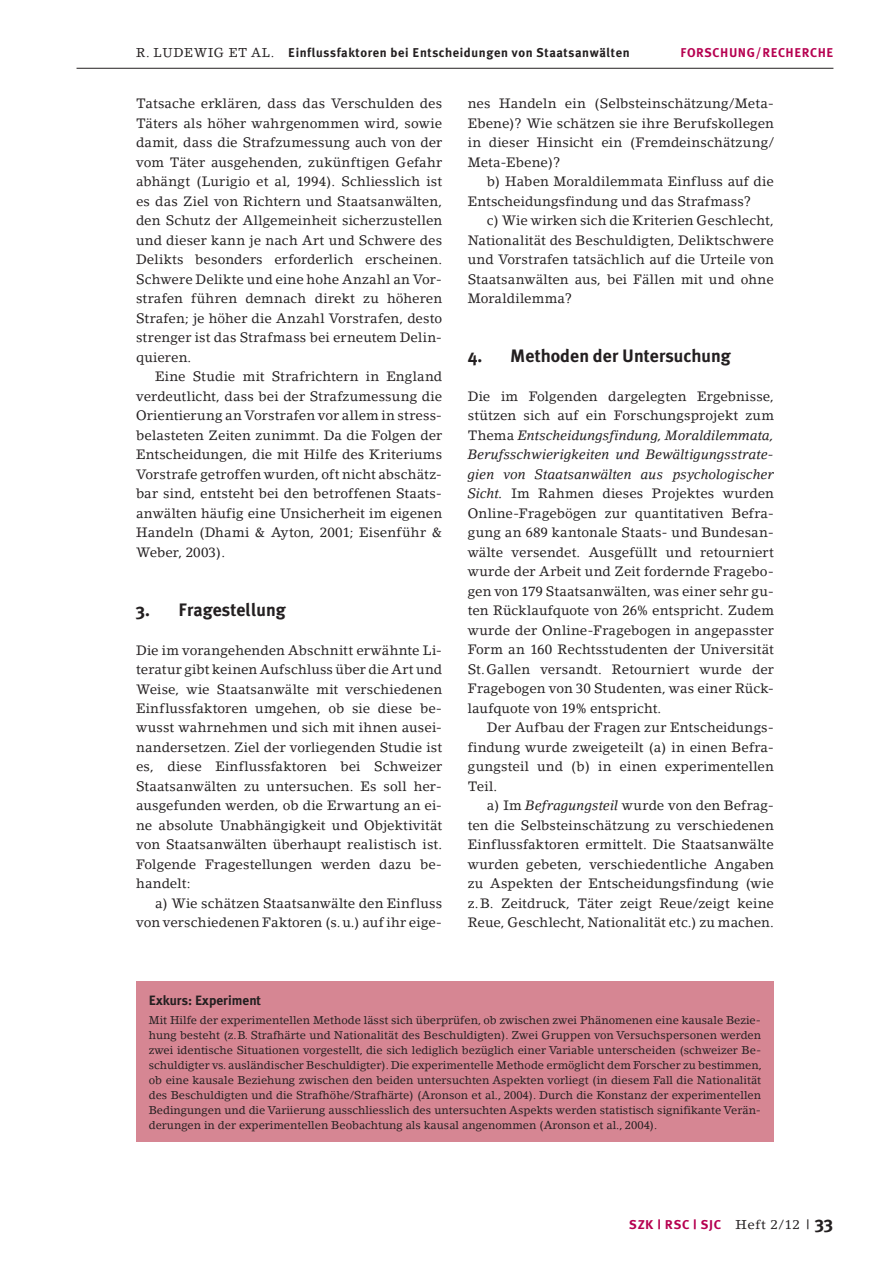
<style>
.page{position:relative;width:893px;height:1263px;background:#fff}
.page>*{position:absolute;margin:0;border:0;box-sizing:border-box;transform-origin:0 0}
.t1{font:700 18px "Meta Plus";color:#231f20}
.t2{font:13.5px/19.5px "Lino Letter";letter-spacing:.005em;color:#231f20;text-align:justify}
.t3{font:700 13.5px "Meta Plus";color:#231f20}
.t4{font:700 12.75px "Meta Plus";letter-spacing:.045em;color:#231f20}
.t5{font:700 12.75px "Meta Plus";letter-spacing:.045em;color:#b60150;scale:1.05 1}
.t6{font:700 12.75px "Meta Plus";letter-spacing:.045em;color:#b60150}
.t7{font:12.75px "Lino Letter";color:#231f20}
.t8{font:11.25px/15px "Lino Letter";color:#231f20;text-align:justify}
.s1{font-family:"Lino Letter";font-weight:400}
.s2{font-style:italic}
.s3{font-family:"Lino Letter";font-weight:400;color:#231f20}
.s4{font-weight:400;color:#231f20}
.s5{font-size:18px;color:#231f20}
</style>
<div class="page">
<hr style="left:77px;top:68px;width:756px;height:1px;background:#231f20">
<div style="left:136px;top:982px;width:638px;height:160px;background:#d68693"></div>
<p class="t7" style="left:136px;top:45px;width:38px">R. Lude</p>
<p class="t4" style="left:194px;top:45px;width:437px"><span class="s1">wig et al .</span> Einflussfaktoren bei Entscheidungen von Staatsanwälten</p>
<p class="t6" style="left:680px;top:45px;width:25px">Forsc</p>
<p class="t6" style="left:720px;top:45px;width:115px">hung/recherche</p>
<p class="t2" style="left:136px;top:94px;width:308px">Tatsache erklären, dass das Verschulden des Täters als höher wahrgenommen wird, sowie damit, dass die Strafzumessung auch von der vom Täter ausgehenden, zukünftigen Gefahr abhängt (Lurigio et al, 1994). Schliesslich ist es das Ziel von Richtern und Staatsanwälten, den Schutz der Allgemeinheit sicherzustellen und dieser kann je nach Art und Schwere des Delikts besonders erforderlich erscheinen.<br>Schwere Delikte und eine hohe Anzahl an Vor&shy;strafen führen demnach direkt zu höheren Strafen; je höher die Anzahl Vorstrafen, desto strenger ist das Strafmass bei erneutem Delin&shy;quieren.</p>
<p class="t2" style="left:136px;top:367px;width:308px;text-indent:19px">Eine Studie mit Strafrichtern in England verdeutlicht, dass bei der Strafzumessung die Orientierung an Vorstrafen vor allem in stress&shy;belasteten Zeiten zunimmt. Da die Folgen der Entscheidungen, die mit Hilfe des Kriteriums Vorstrafe getroffen wurden, oft nicht abschätz&shy;bar sind, entsteht bei den betroffenen Staats&shy;anwälten häufig eine Unsicherheit im eigenen Handeln (Dhami &amp; Ayton, 2001; Eisenführ &amp; Weber, 2003).</p>
<h1 class="t1" style="left:136px;top:599px;width:152px">3. Fragestellung</h1>
<p class="t2" style="left:136px;top:640px;width:308px">Die im vorangehenden Abschnitt erwähnte Li&shy;teratur gibt keinen Aufschluss über die Art und Weise, wie Staatsanwälte mit verschiedenen Einflussfaktoren umgehen, ob sie diese be&shy;wusst wahrnehmen und sich mit ihnen ausei&shy;nandersetzen. Ziel der vorliegenden Studie ist es, diese Einflussfaktoren bei Schweizer Staatsanwälten zu untersuchen. Es soll her&shy;ausgefunden werden, ob die Erwartung an ei&shy;ne absolute Unabhängigkeit und Objektivität von Staatsanwälten überhaupt realistisch ist.<br>Folgende Fragestellungen werden dazu be&shy;handelt:</p>
<p class="t2" style="left:136px;top:893px;width:308px;text-align:right">a) Wie schätzen Staatsanwälte den Einfluss von verschiedenen Faktoren (s.u.) auf ihr eige-</p>
<p class="t2" style="left:468px;top:94px;width:308px">nes Handeln ein (Selbsteinschätzung/Meta-Ebene)? Wie schätzen sie ihre Berufskollegen in dieser Hinsicht ein (Fremdeinschätzung/ Meta-Ebene)?</p>
<p class="t2" style="left:468px;top:172px;width:308px;text-indent:19px">b) Haben Moraldilemmata Einfluss auf die<br>Entscheidungsfindung und das Strafmass?</p>
<p class="t2" style="left:468px;top:211px;width:308px;text-indent:19px">c) Wie wirken sich die Kriterien Geschlecht, Nationalität des Beschuldigten, Deliktschwere und Vorstrafen tatsächlich auf die Urteile von Staatsanwälten aus, bei Fällen mit und ohne Moraldilemma?</p>
<h1 class="t1" style="left:468px;top:345px;width:265px">4. Methoden der U ntersuchung</h1>
<p class="t2" style="left:468px;top:386px;width:308px">Die im Folgenden dargelegten Ergebnisse, stützen sich auf ein Forschungsprojekt zum Thema <span class="s2">Entscheidungsfindung, Moraldilemmata, Berufsschwierigkeiten und Bewältigungsstrate&shy;gien von Staatsanwälten aus psychologischer Sicht.</span> Im Rahmen dieses Projektes wurden Online-Fragebögen zur quantitativen Befra&shy;gung an 689 kantonale Staats- und Bundesan&shy;wälte versendet. Ausgefüllt und retourniert wurde der Arbeit und Zeit fordernde Fragebo&shy;gen von 179 Staatsanwälten, was einer sehr gu&shy;ten Rücklaufquote von 26% entspricht. Zudem wurde der Online-Fragebogen in angepasster Form an 160 Rechtsstudenten der Universität St.Gallen versandt. Retourniert wurde der Fragebogen von 30 Studenten, was einer Rück&shy;laufquote von 19% entspricht.</p>
<p class="t2" style="left:468px;top:718px;width:308px;text-indent:19px">Der Aufbau der Fragen zur Entscheidungs&shy;findung wurde zweigeteilt (a) in einen Befra&shy;gungsteil und (b) in einen experimentellen Teil.</p>
<p class="t2" style="left:468px;top:796px;width:308px;text-indent:19px">a) Im <span class="s2">Befragungsteil</span> wurde von den Befrag&shy;ten die Selbsteinschätzung zu verschiedenen Einflussfaktoren ermittelt. Die Staatsanwälte wurden gebeten, verschiedentliche Angaben zu Aspekten der Entscheidungsfindung (wie z.B. Zeitdruck, Täter zeigt Reue/zeigt keine Reue, Geschlecht, Nationalität etc.) zu machen.</p>
<p class="t3" style="left:149px;top:992px;width:114px">Exkurs: Experiment</p>
<p class="t8" style="left:149px;top:1013px;width:614px">Mit Hilfe der experimentellen Methode lässt sich überprüfen, ob zwischen zwei Phänomenen eine kausale Bezie&shy;hung besteht (z.B. Strafhärte und Nationalität des Beschuldigten). Zwei Gruppen von Versuchspersonen werden zwei identische Situationen vorgestellt, die sich lediglich bezüglich einer Variable unterscheiden (schweizer Be&shy;schuldigter vs. ausländischer Beschuldigter). Die experimentelle Methode ermöglicht dem Forscher zu bestimmen, ob eine kausale Beziehung zwischen den beiden untersuchten Aspekten vorliegt (in diesem Fall die Nationalität des Beschuldigten und die Strafhöhe/Strafhärte) (Aronson et al., 2004). Durch die Konstanz der experimentellen Bedingungen und die Variierung ausschliesslich des untersuchten Aspekts werden statistisch signifikante Verän&shy;derungen in der experimentellen Beobachtung als kausal angenommen (Aronson et al., 2004).</p>
<p class="t5" style="left:629px;top:1217px;width:196px">SZK | RSC | SJC <span class="s3">Heft 2/12</span> <span class="s4">|</span> <span class="s5">33</span></p>
</div>
